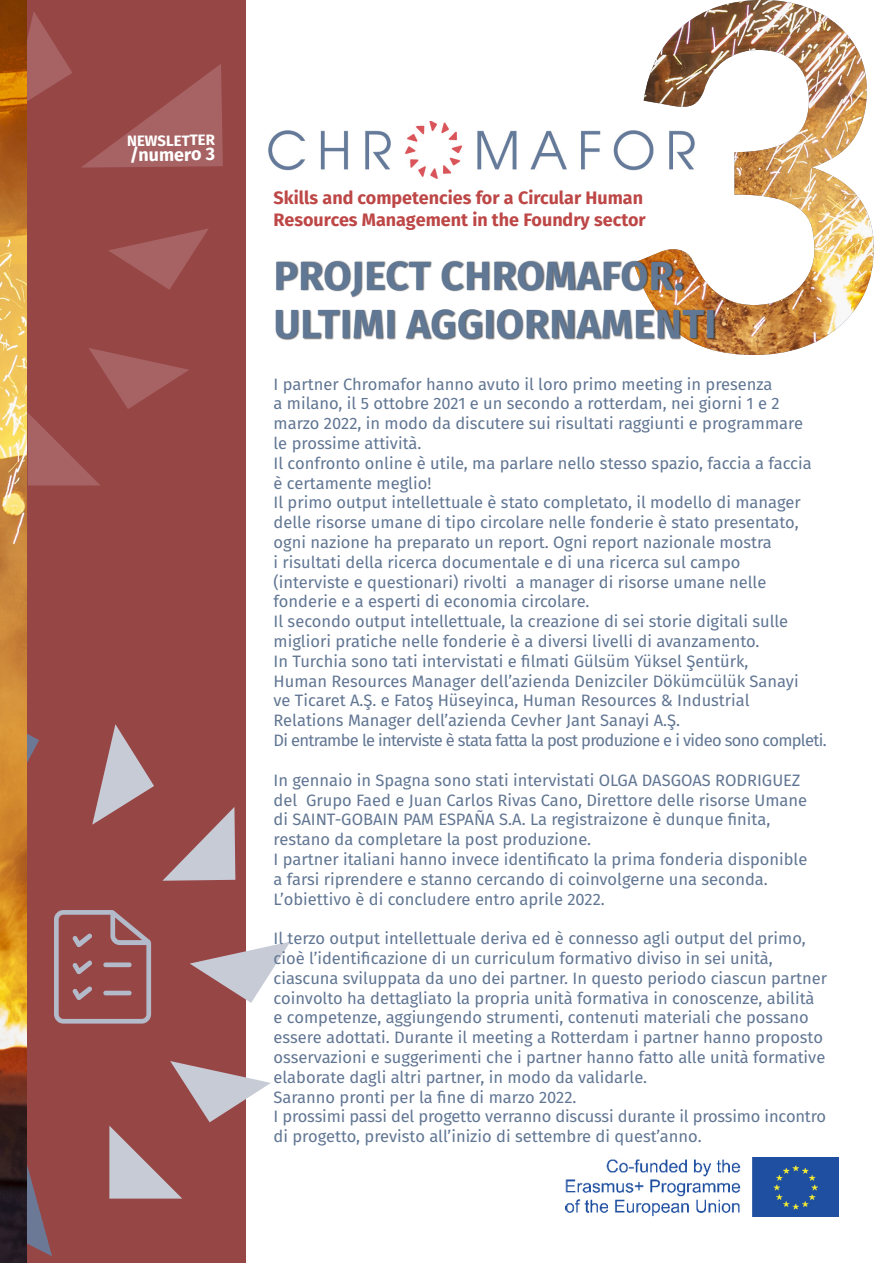
<style>
.page{position:relative;width:893px;height:1263px;background:#fff}
.page>*{position:absolute;margin:0;border:0;box-sizing:border-box;transform-origin:0 0}
.t1{font:700 40.5px "Fira Sans";letter-spacing:.01em;color:#617894}
.t2{font:700 18px/21.6px "Fira Sans";color:#bd4746}
.t3{font:700 18px "Fira Sans";color:#fff}
.t4{font:16.5px/19.8px "Fira Sans";color:#617693}
.t5{font:16.5px "Fira Sans";letter-spacing:-.04em;color:#617693}
.t6{font:700 15px "Fira Sans";color:#fff}
</style>
<div class="page">
<img style="left:641px;top:0;width:233px;height:355px">
<img style="left:268px;top:121px;width:427px;height:58px">
<div style="left:0;top:0;width:245px;height:1263px;background:#974646"></div>
<img style="left:566px;top:1158px;width:273px;height:58px">
<svg style="left:27px;top:1165px;width:25px;height:91px"></svg>
<svg style="left:109px;top:1061px;width:162px;height:137px"></svg>
<svg style="left:190px;top:941px;width:100px;height:62px"></svg>
<svg style="left:162px;top:807px;width:73px;height:74px"></svg>
<svg style="left:92px;top:724px;width:62px;height:101px"></svg>
<svg style="left:27px;top:734px;width:12px;height:29px"></svg>
<svg style="left:28px;top:348px;width:161px;height:137px"></svg>
<svg style="left:109px;top:229px;width:99px;height:61px"></svg>
<svg style="left:81px;top:64px;width:142px;height:104px"></svg>
<svg style="left:27px;top:12px;width:45px;height:89px"></svg>
<svg style="left:54px;top:910px;width:97px;height:113px"></svg>
<hr style="left:103px;top:991px;width:29px;height:4px;background:#b3bbca;border-radius:2px">
<div style="left:103px;top:962px;width:29px;height:5px;background:#b3bbca;border-radius:2px"></div>
<img style="left:0;top:0;width:27px;height:1263px">
<div style="left:275px;top:260px;width:441px;height:81px;background:#231f20;opacity:.75"></div>
<p class="t6" style="left:127px;top:129px;width:89px;rotate:-1deg">NEWSLETTER</p>
<p class="t3" style="left:130px;top:139px;width:87px">/numero 3</p>
<p class="t2" style="left:274px;top:186px;width:374px">Skills and competencies for a Circular Human<br>Resources Management in the Foundry sector</p>
<p class="t1" style="left:274px;top:241px;width:412px">PROJECT CHROMAFOR:</p>
<p class="t1" style="left:274px;top:290px;width:444px">ULTIMI AGGIORNAMENTI</p>
<p class="t4" style="left:274px;top:374px;width:531px">I partner Chromafor hanno avuto il loro primo meeting in presenza<br>a milano, il 5 ottobre 2021 e un secondo a rotterdam, nei giorni 1 e 2 marzo 2022, in modo da discutere sui risultati raggiunti e programmare le prossime attività.</p>
<p class="t4" style="left:274px;top:453px;width:540px">Il confronto online è utile, ma parlare nello stesso spazio, faccia a faccia è certamente meglio!</p>
<p class="t4" style="left:274px;top:492px;width:529px">Il primo output intellettuale è stato completato, il modello di manager delle risorse umane di tipo circolare nelle fonderie è stato presentato, ogni nazione ha preparato un report. Ogni report nazionale mostra<br>i risultati della ricerca documentale e di una ricerca sul campo (interviste e questionari) rivolti a manager di risorse umane nelle fonderie e a esperti di economia circolare.</p>
<p class="t4" style="left:274px;top:611px;width:516px">Il secondo output intellettuale, la creazione di sei storie digitali sulle migliori pratiche nelle fonderie è a diversi livelli di avanzamento.</p>
<p class="t4" style="left:274px;top:651px;width:527px">In Turchia sono tati intervistati e filmati Gülsüm Yüksel Şentürk,<br>Human Resources Manager dell’azienda Denizciler Dökümcülük Sanayi</p>
<p class="t4" style="left:274px;top:690px;width:477px">ve Ticaret A.Ş. e Fatoş Hüseyinca, Human Resources &amp; Industrial</p>
<p class="t4" style="left:274px;top:710px;width:408px">Relations Manager dell’azienda Cevher Jant Sanayi A.Ş.</p>
<p class="t5" style="left:274px;top:728px;width:555px">Di entrambe le interviste è stata fatta la post produzione e i video sono completi.</p>
<p class="t4" style="left:274px;top:770px;width:535px">In gennaio in Spagna sono stati intervistati OLGA DASGOAS RODRIGUEZ del Grupo Faed e Juan Carlos Rivas Cano, Direttore delle risorse Umane di SAINT-GOBAIN PAM ESPAÑA S.A. La registraizone è dunque finita, restano da completare la post produzione.</p>
<p class="t4" style="left:274px;top:849px;width:535px">I partner italiani hanno invece identificato la prima fonderia disponible a farsi riprendere e stanno cercando di coinvolgerne una seconda.</p>
<p class="t4" style="left:274px;top:888px;width:333px">L’obiettivo è di concludere entro aprile 2022.</p>
<p class="t4" style="left:274px;top:928px;width:555px">Il terzo output intellettuale deriva ed è connesso agli output del primo, cioè l’identificazione di un curriculum formativo diviso in sei unità, ciascuna sviluppata da uno dei partner. In questo periodo ciascun partner coinvolto ha dettagliato la propria unità formativa in conoscenze, abilità e competenze, aggiungendo strumenti, contenuti materiali che possano essere adottati. Durante il meeting a Rotterdam i partner hanno proposto osservazioni e suggerimenti che i partner hanno fatto alle unità formative elaborate dagli altri partner, in modo da validarle.</p>
<p class="t4" style="left:274px;top:1086px;width:304px">Saranno pronti per la fine di marzo 2022.</p>
<p class="t4" style="left:274px;top:1106px;width:554px">I prossimi passi del progetto verranno discussi durante il prossimo incontro di progetto, previsto all’inizio di settembre di quest’anno.</p>
</div>
